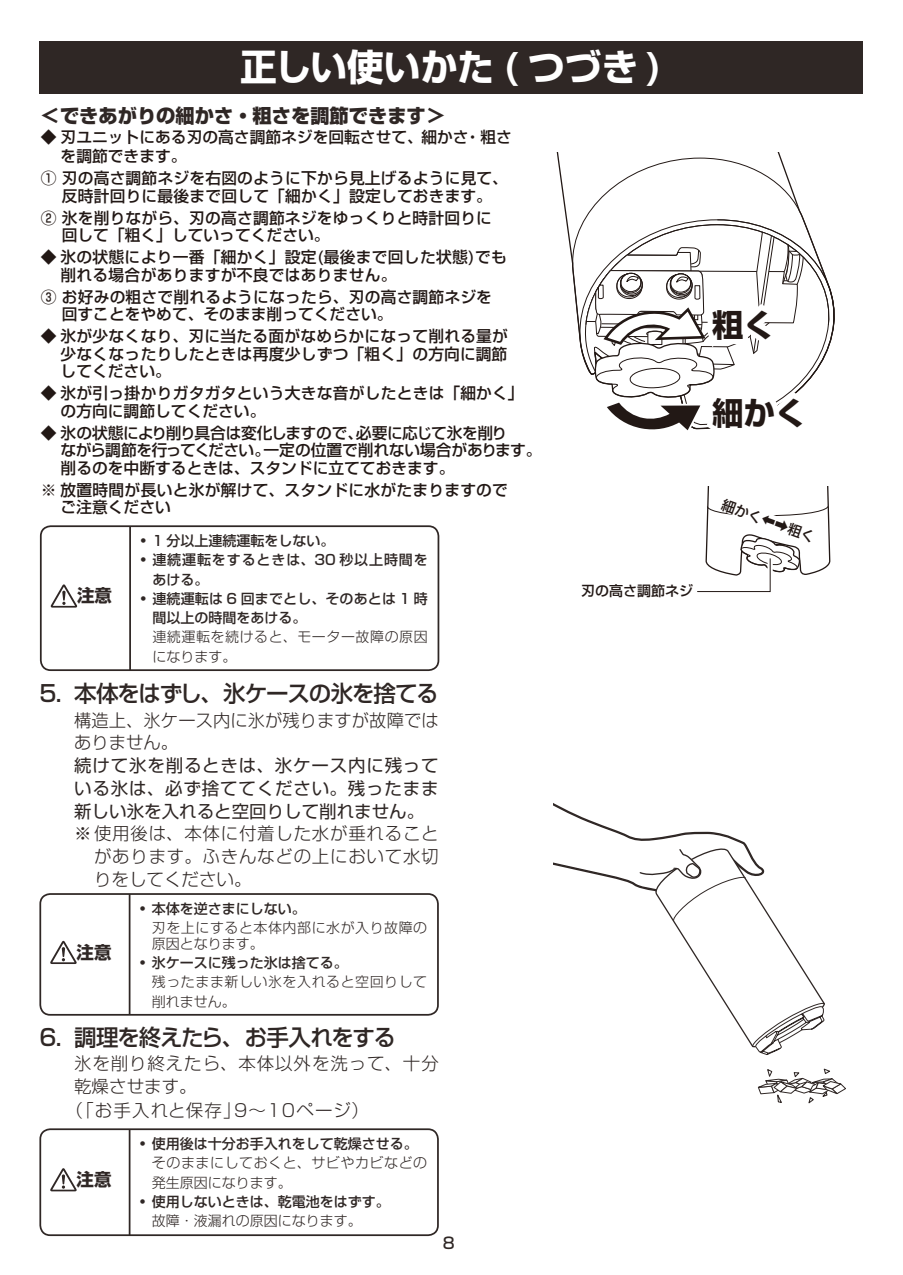
<style>
.page{position:relative;width:903px;height:1275px;background:#fff}
.page>*{position:absolute;margin:0;border:0;box-sizing:border-box;transform-origin:0 0}
.t1{font:700 36.75px "Shin Go Pro";color:#fff}
.t2{font:700 31.5px "Shin Go Pro";color:#221815}
.t3{font:500 22.75px "Shin Go Pro";letter-spacing:-.055em;color:#2f2725}
.t4{font:800 19.25px "Shin Go Pro";color:#2f2725}
.t5{font:300 17.5px/22.8px "Shin Go Pro";letter-spacing:.04em;color:#2f2725;text-align:justify}
.t6{font:17.5px/22.8px "Shin Go Pro";letter-spacing:.045em;color:#2f2725;text-align:justify}
.t7{font:300 17.5px/22.8px "Shin Go Pro";color:#2f2725}
.t8{font:300 17.5px "Shin Go Pro";letter-spacing:.07em;color:#2f2725}
.t9{font:700 17.5px "Shin Go Pro";color:#2f2725}
.t10{font:500 15.75px/17.5px "Shin Go Pro";letter-spacing:.015em;color:#221815}
.t11{font:500 15.75px/17.5px "Shin Go Pro";letter-spacing:-.01em;color:#221815}
.t12{font:500 15.75px "Shin Go Pro";color:#2f2725}
.t13{font:500 14px/19.2px "Shin Go Pro";color:#2f2725}
.t14{font:300 14px/19.2px "Shin Go Pro";letter-spacing:.035em;color:#2f2725}
.t15{font:500 14px/19.2px "Shin Go Pro";letter-spacing:.065em;color:#2f2725}
.t16{font:300 14px "Shin Go Pro";color:#2f2725}
.t17{font:500 14px "Shin Go Pro";color:#221815}
.s1{font-weight:300}
.s2{font-family:"Koz Go Pr 6 N";font-weight:400}
</style>
<div class="page">
<div style="left:39px;top:41px;width:824px;height:52px;background:#2f2725"></div>
<hr style="left:129px;top:526px;width:2px;height:144px;background:#2f2725">
<svg style="left:51px;top:584px;width:26px;height:24px"></svg>
<div style="left:40px;top:525px;width:399px;height:146px;border:2px solid #2f2725;border-radius:10px"></div>
<hr style="left:129px;top:894px;width:1px;height:121px;background:#2f2725">
<svg style="left:50px;top:941px;width:27px;height:23px"></svg>
<div style="left:39px;top:893px;width:400px;height:123px;border:2px solid #2f2725;border-radius:10px"></div>
<hr style="left:129px;top:1129px;width:1px;height:106px;background:#2f2725">
<svg style="left:50px;top:1168px;width:27px;height:23px"></svg>
<div style="left:39px;top:1128px;width:400px;height:108px;border:2px solid #2f2725;border-radius:10px"></div>
<svg style="left:757px;top:1068px;width:89px;height:36px"></svg>
<svg style="left:553px;top:803px;width:272px;height:252px"></svg>
<svg style="left:571px;top:157px;width:233px;height:206px"></svg>
<svg style="left:585px;top:219px;width:250px;height:374px"></svg>
<h1 class="t1" style="left:240px;top:38px;width:423px">正しい使いかた ( つづき )</h1>
<p class="t4" style="left:41px;top:100px;width:406px">＜できあがりの細かさ・粗さを調節できます＞</p>
<p class="t10" style="left:61px;top:126px;width:453px;line-height:18.9px;text-indent:-20px"><span class="s1">◆</span> 刃ユニットにある刃の高さ調節ネジを回転させて、細かさ・粗さを調節できます。</p>
<p class="t10" style="left:41px;top:167px;width:469px;text-align:center">① 刃の高さ調節ネジを右図のように下から見上げるように見て、反時計回りに最後まで回して「細かく」設定しておきます。</p>
<p class="t10" style="left:62px;top:207px;width:432px;text-indent:-21px">② 氷を削りながら、刃の高さ調節ネジをゆっくりと時計回りに回して「粗く」していってください。</p>
<p class="t10" style="left:61px;top:246px;width:448px;text-indent:-20px"><span class="s1">◆</span> 氷の状態により一番「細かく」設定(最後まで回した状態)でも削れる場合がありますが不良ではありません。</p>
<p class="t10" style="left:62px;top:286px;width:432px;text-indent:-21px">③ お好みの粗さで削れるようになったら、刃の高さ調節ネジを回すことをやめて、そのまま削ってください。</p>
<p class="t10" style="left:61px;top:325px;width:449px;text-align:justify;text-indent:-20px"><span class="s1">◆</span> 氷が少なくなり、刃に当たる面がなめらかになって削れる量が少なくなったりしたときは再度少しずつ「粗く」の方向に調節してください。</p>
<p class="t10" style="left:61px;top:382px;width:464px;text-indent:-20px"><span class="s1">◆</span> 氷が引っ掛かりガタガタという大きな音がしたときは「細かく」の方向に調節してください。</p>
<p class="t11" style="left:60px;top:422px;width:482px;text-indent:-20px"><span class="s1">◆</span> 氷の状態により削り具合は変化しますので、必要に応じて氷を削り<br>ながら調節を行ってください。一定の位置で削れない場合があります。削るのを中断するときは、スタンドに立てておきます。</p>
<p class="t10" style="left:61px;top:479px;width:449px;text-indent:-20px">※ 放置時間が長いと氷が解けて、スタンドに水がたまりますのでご注意ください</p>
<p class="t13" style="left:140px;top:529px;width:196px">• 1 分以上連続運転をしない。</p>
<p class="t15" style="left:152px;top:549px;width:277px;text-indent:-12px">• 連続運転をするときは、30 秒以上時間をあける。</p>
<p class="t13" style="left:152px;top:587px;width:277px;text-indent:-12px">• 連続運転は 6 回までとし、そのあとは 1 時間以上の時間をあける。</p>
<p class="t14" style="left:152px;top:626px;width:277px">連続運転を続けると、モーター故障の原因になります。</p>
<h3 class="t3" style="left:39px;top:675px;width:401px">5. 本体をはずし、氷ケースの氷を捨てる</h3>
<p class="t7" style="left:74px;top:706px;width:366px">構造上、氷ケース内に氷が残りますが故障ではありません。</p>
<p class="t6" style="left:74px;top:752px;width:366px">続けて氷を削るときは、氷ケース内に残っている氷は、必ず捨ててください。残ったまま新しい氷を入れると空回りして削れません。</p>
<p class="t5" style="left:94px;top:820px;width:346px;text-indent:-20px">※ 使用後は、本体に付着した水が垂れることがあります。ふきんなどの上において水切りをしてください。</p>
<p class="t9" style="left:77px;top:582px;width:37px">注意</p>
<p class="t13" style="left:140px;top:897px;width:168px">• 本体を逆さまにしない。</p>
<p class="t14" style="left:152px;top:918px;width:277px;line-height:15.8px">刃を上にすると本体内部に水が入り故障の原因となります。</p>
<p class="t13" style="left:140px;top:951px;width:210px">• 氷ケースに残った氷は捨てる。</p>
<p class="t14" style="left:152px;top:971px;width:277px">残ったまま新しい氷を入れると空回りして削れません。</p>
<h3 class="t3" style="left:39px;top:1018px;width:358px">6. 調理を終えたら、お手入れをする</h3>
<p class="t5" style="left:74px;top:1050px;width:366px">氷を削り終えたら、本体以外を洗って、十分</p>
<p class="t5" style="left:74px;top:1072px;width:124px">乾燥させます。</p>
<p class="t8" style="left:65px;top:1096px;width:305px">（「お手入れと保存」9～10ページ）</p>
<p class="t9" style="left:77px;top:938px;width:36px">注意</p>
<p class="t9" style="left:77px;top:1166px;width:36px">注意</p>
<p class="t13" style="left:140px;top:1132px;width:280px">• 使用後は十分お手入れをして乾燥させる。</p>
<p class="t14" style="left:152px;top:1152px;width:277px">そのままにしておくと、サビやカビなどの発生原因になります。</p>
<p class="t13" style="left:140px;top:1190px;width:252px">• 使用しないときは、乾電池をはずす。</p>
<p class="t16" style="left:152px;top:1209px;width:211px">故障・液漏れの原因になります。</p>
<p class="t12" style="left:443px;top:1230px;width:13px">8</p>
<p class="t17" style="left:581px;top:579px;width:113px">刃の高さ調節ネジ</p>
<h2 class="t2" style="left:712px;top:300px;width:64px">粗く</h2>
<h2 class="t2" style="left:712px;top:388px;width:96px">細かく</h2>
<p class="t17" style="left:726px;top:493px;width:99px;rotate:20deg">細かく<span class="s2">⇦</span>➡粗く</p>
</div>
